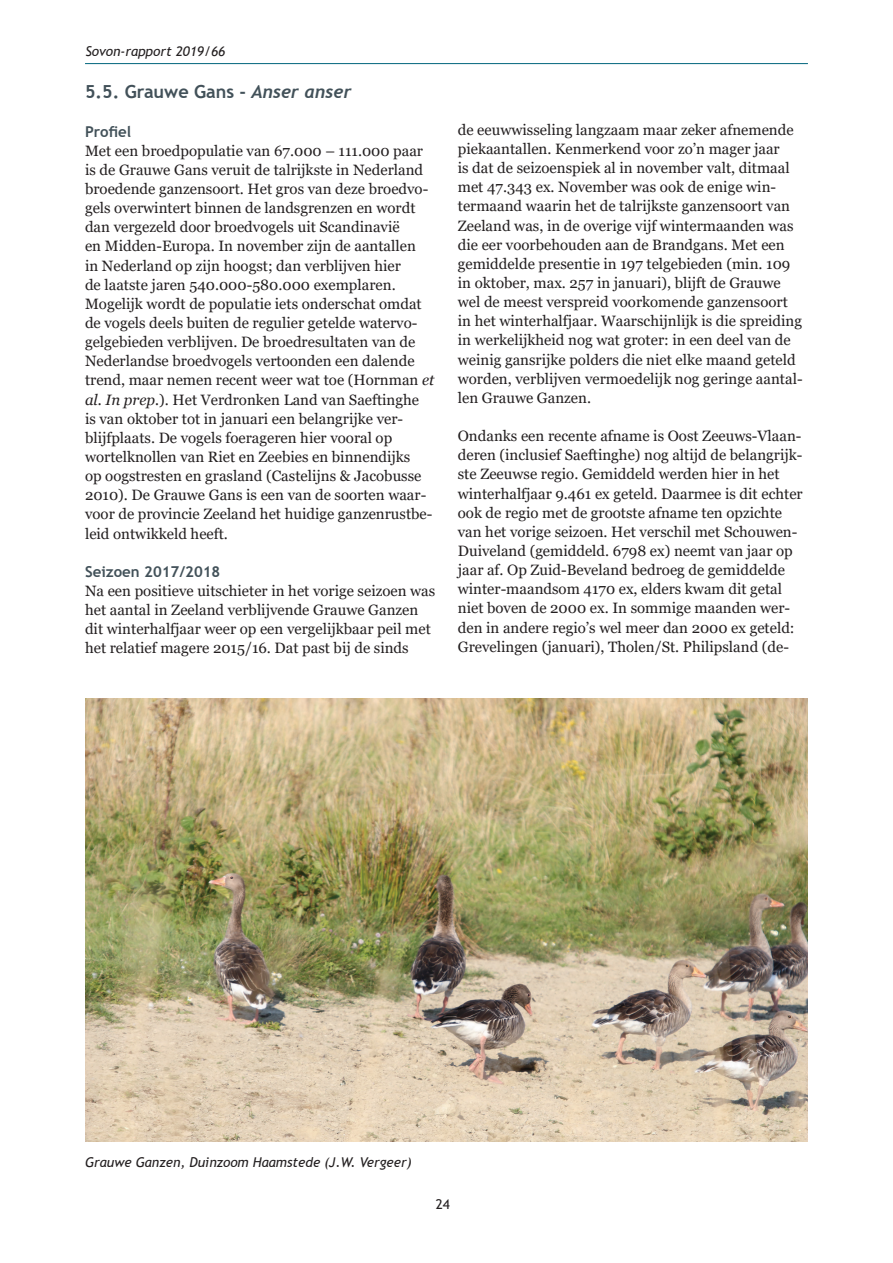
<style>
.page{position:relative;width:893px;height:1263px;background:#fff}
.page>*{position:absolute;margin:0;border:0;box-sizing:border-box;transform-origin:0 0}
.t1{font:700 18px "Trebuchet MS";color:#425159}
.t2{font:15px/19.2px "Georgia";color:#231f20}
.t3{font:700 15px "Trebuchet MS";color:#425159}
.t4{font:italic 13.5px "Trebuchet MS";color:#231f20}
.t5{font:13.5px "Trebuchet MS";color:#231f20}
.s1{font-family:"Trebuchet";font-style:italic}
.s2{font-style:italic}
</style>
<div class="page">
<hr style="left:85px;top:63px;width:723px;height:1px;background:#00657c">
<img style="left:85px;top:698px;width:723px;height:443px">
<p class="t4" style="left:85px;top:43px;width:141px">Sovon-rapport 2019/66</p>
<p class="t1" style="left:85px;top:81px;width:268px">5.5. Grauwe Gans - <span class="s1">Anser anser</span></p>
<p class="t3" style="left:85px;top:122px;width:48px">Profiel</p>
<p class="t2" style="left:85px;top:141px;width:351px">Met een broedpopulatie van 67.000 – 111.000 paar is de Grauwe Gans veruit de talrijkste in Nederland broedende ganzensoort. Het gros van deze broedvo&shy;gels overwintert binnen de landsgrenzen en wordt dan vergezeld door broedvogels uit Scandinavië<br>en Midden-Europa. In november zijn de aantallen<br>in Nederland op zijn hoogst; dan verblijven hier<br>de laatste jaren 540.000-580.000 exemplaren.<br>Mogelijk wordt de populatie iets onderschat omdat de vogels deels buiten de regulier getelde watervo&shy;gelgebieden verblijven. De broedresultaten van de Nederlandse broedvogels vertoonden een dalende trend, maar nemen recent weer wat toe (Hornman <span class="s2">et al. In prep.</span>). Het Verdronken Land van Saeftinghe<br>is van oktober tot in januari een belangrijke ver&shy;blijfplaats. De vogels foerageren hier vooral op wortelknollen van Riet en Zeebies en binnendijks<br>op oogstresten en grasland (Castelijns &amp; Jacobusse 2010). De Grauwe Gans is een van de soorten waar&shy;voor de provincie Zeeland het huidige ganzenrustbe&shy;leid ontwikkeld heeft.</p>
<p class="t3" style="left:85px;top:562px;width:137px">Seizoen 2017/2018</p>
<p class="t2" style="left:85px;top:581px;width:352px">Na een positieve uitschieter in het vorige seizoen was het aantal in Zeeland verblijvende Grauwe Ganzen dit winterhalfjaar weer op een vergelijkbaar peil met het relatief magere 2015/16. Dat past bij de sinds</p>
<p class="t2" style="left:458px;top:120px;width:346px">de eeuwwisseling langzaam maar zeker afnemende piekaantallen. Kenmerkend voor zo’n mager jaar<br>is dat de seizoenspiek al in november valt, ditmaal met 47.343 ex. November was ook de enige win&shy;termaand waarin het de talrijkste ganzensoort van Zeeland was, in de overige vijf wintermaanden was die eer voorbehouden aan de Brandgans. Met een gemiddelde presentie in 197 telgebieden (min. 109 in oktober, max. 257 in januari), blijft de Grauwe wel de meest verspreid voorkomende ganzensoort in het winterhalfjaar. Waarschijnlijk is die spreiding in werkelijkheid nog wat groter: in een deel van de weinig gansrijke polders die niet elke maand geteld worden, verblijven vermoedelijk nog geringe aantal&shy;len Grauwe Ganzen.</p>
<p class="t2" style="left:458px;top:427px;width:346px">Ondanks een recente afname is Oost Zeeuws-Vlaan&shy;deren (inclusief Saeftinghe) nog altijd de belangrijk&shy;ste Zeeuwse regio. Gemiddeld werden hier in het winterhalfjaar 9.461 ex geteld. Daarmee is dit echter ook de regio met de grootste afname ten opzichte van het vorige seizoen. Het verschil met Schouwen-Duiveland (gemiddeld. 6798 ex) neemt van jaar op jaar af. Op Zuid-Beveland bedroeg de gemiddelde winter-maandsom 4170 ex, elders kwam dit getal niet boven de 2000 ex. In sommige maanden wer&shy;den in andere regio’s wel meer dan 2000 ex geteld:<br>Grevelingen (januari), Tholen/St. Philipsland (de-</p>
<p class="t4" style="left:85px;top:1153px;width:328px">Grauwe Ganzen, Duinzoom Haamstede (J.W. Vergeer)</p>
<p class="t5" style="left:436px;top:1196px;width:16px">24</p>
</div>
